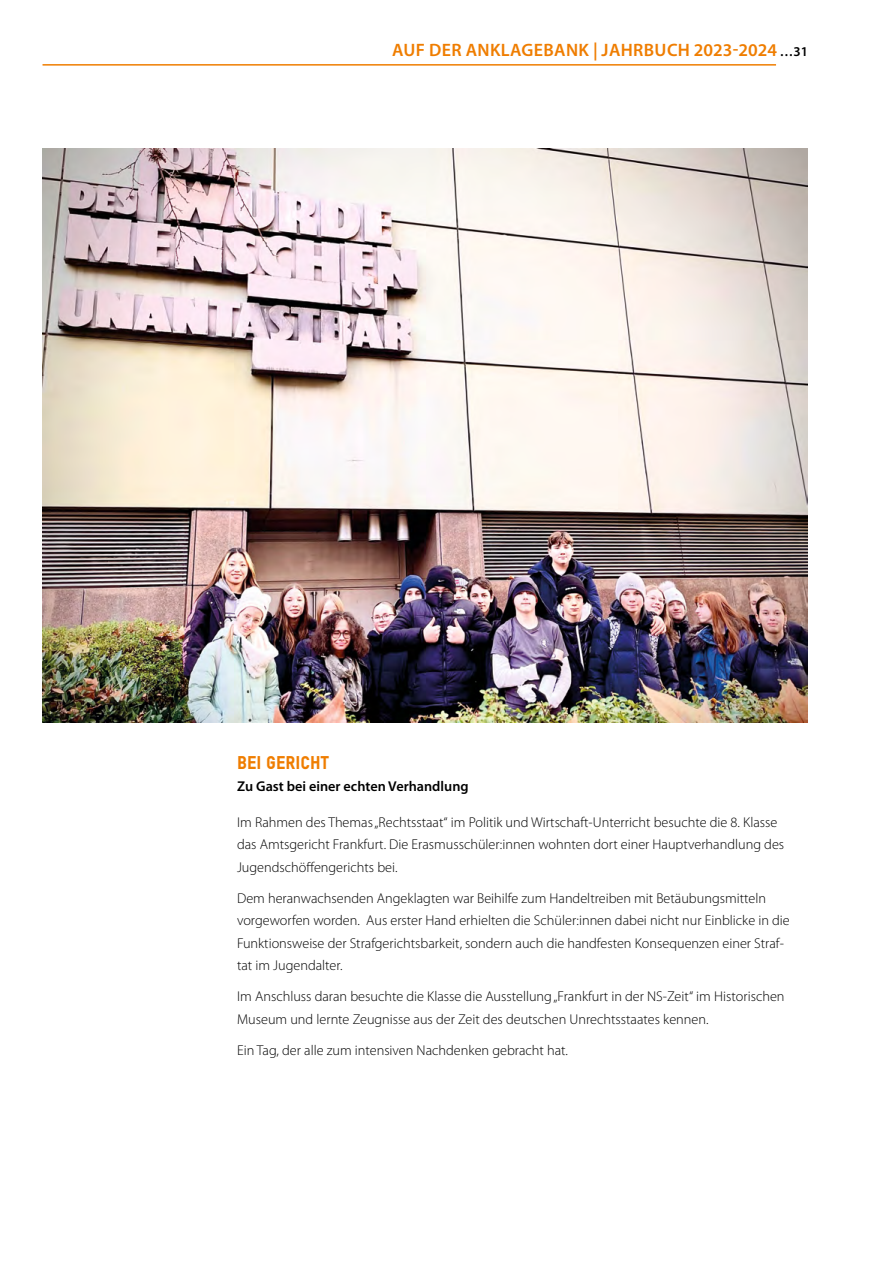
<style>
.page{position:relative;width:893px;height:1263px;background:#fff}
.page>*{position:absolute;margin:0;border:0;box-sizing:border-box;transform-origin:0 0}
.t1{font:600 18px "Myriad Pro";letter-spacing:.02em;color:#ef7d00}
.t2{font:18px "TSTAR Headline";color:#ef7d00}
.t3{font:300 14.25px/22.5px "Myriad Pro";color:#000}
.t4{font:600 14.25px "Myriad Pro";color:#000}
.s1{font-size:13.5px;color:#000}
</style>
<div class="page">
<hr style="left:43px;top:64px;width:733px;height:2px;background:#ef7d00">
<img style="left:43px;top:149px;width:765px;height:574px">
<p class="t1" style="left:392px;top:39px;width:417px">AUF DER ANKLAGEBANK | JAHRBUCH 2023-2024 <span class="s1">…31</span></p>
<p class="t2" style="left:237px;top:751px;width:94px">BEI GERICHT</p>
<p class="t4" style="left:237px;top:777px;width:233px">Zu Gast bei einer echten Verhandlung</p>
<p class="t3" style="left:237px;top:810px;width:549px">Im Rahmen des Themas „Rechtsstaat“ im Politik und Wirtschaft-Unterricht besuchte die 8. Klasse das Amtsgericht Frankfurt. Die Erasmusschüler:innen wohnten dort einer Hauptverhandlung des<br>Jugendschöffengerichts bei.</p>
<p class="t3" style="left:237px;top:886px;width:554px">Dem heranwachsenden Angeklagten war Beihilfe zum Handeltreiben mit Betäubungsmitteln vorgeworfen worden. Aus erster Hand erhielten die Schüler:innen dabei nicht nur Einblicke in die Funktionsweise der Strafgerichtsbarkeit, sondern auch die handfesten Konsequenzen einer Straf&shy;tat im Jugendalter.</p>
<p class="t3" style="left:237px;top:985px;width:549px">Im Anschluss daran besuchte die Klasse die Ausstellung „Frankfurt in der NS-Zeit“ im Historischen<br>Museum und lernte Zeugnisse aus der Zeit des deutschen Unrechtsstaates kennen.</p>
<p class="t3" style="left:237px;top:1038px;width:332px">Ein Tag, der alle zum intensiven Nachdenken gebracht hat.</p>
</div>
